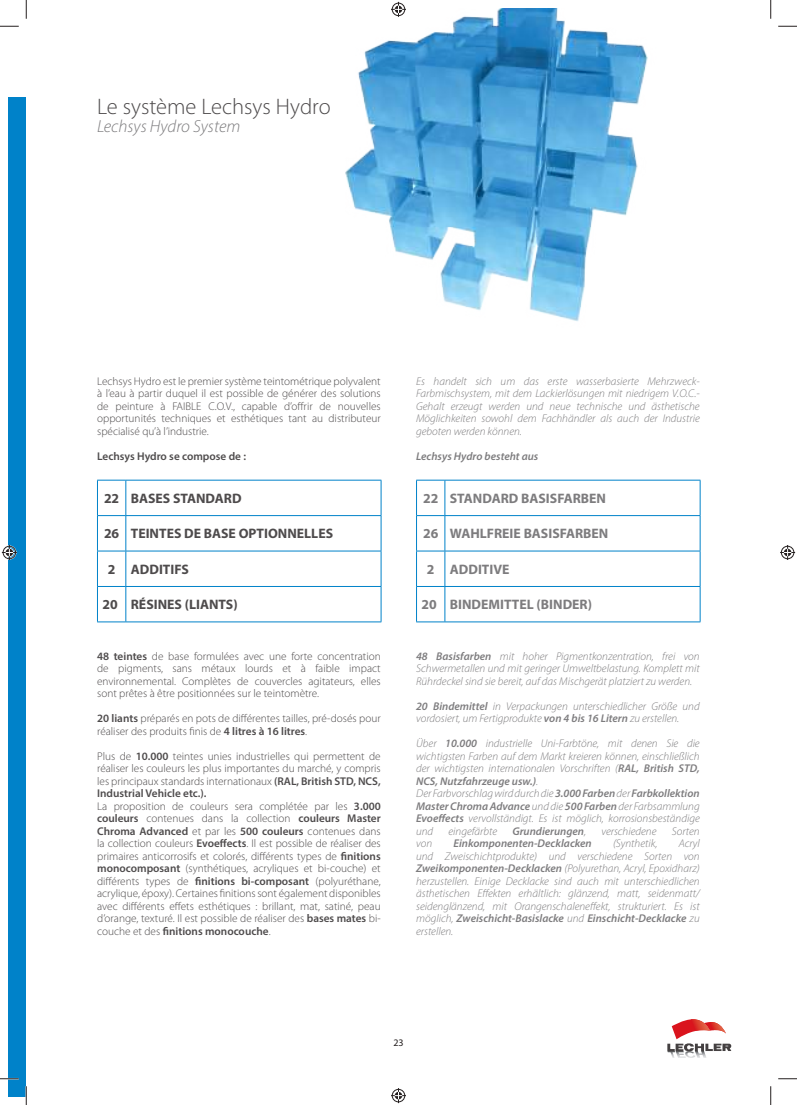
<style>
.page{position:relative;width:797px;height:1105px;background:#fff}
.page>*{position:absolute;margin:0;border:0;box-sizing:border-box;transform-origin:0 0}
.t1{font:300 22.5px "Myriad Pro";color:#4e4b4c}
.t2{font:italic 300 17.5px "Myriad Pro";color:#7d7c7e}
.t3{font:700 13.75px "Myriad Pro";color:#7d7c7e}
.t4{font:700 13.75px "Myriad Pro";color:#4e4b4c}
.t5{font:300 11.25px/12.5px "Myriad Pro";color:#4e4b4c;text-align:justify}
.t6{font:italic 300 11.25px/12.5px "Myriad Pro";color:#7d7c7e;text-align:justify}
.t7{font:italic 600 11.25px "Myriad Pro";color:#7d7c7e}
.t8{font:600 11.25px "Myriad Pro";color:#4e4b4c}
.t9{font:10px "Myriad Pro";color:#241f1f}
.s1{font-weight:600}
.s2{font-weight:300}
</style>
<div class="page">
<svg style="left:667px;top:1019px;width:64px;height:39px"></svg>
<div style="left:9px;top:97px;width:17px;height:999px;background:#0082c9"></div>
<img style="left:345px;top:9px;width:303px;height:313px">
<svg style="left:98px;top:480px;width:27px;height:1px"></svg>
<hr style="left:97px;top:480px;width:1px;height:35px;background:#0082c9">
<hr style="left:126px;top:480px;width:255px;height:1px;background:#0082c9">
<hr style="left:125px;top:480px;width:1px;height:35px;background:#0082c9">
<hr style="left:381px;top:480px;width:1px;height:35px;background:#0082c9">
<svg style="left:97px;top:515px;width:29px;height:1px"></svg>
<hr style="left:97px;top:516px;width:1px;height:35px;background:#0082c9">
<hr style="left:126px;top:515px;width:255px;height:1px;background:#0082c9">
<hr style="left:125px;top:516px;width:1px;height:35px;background:#0082c9">
<hr style="left:381px;top:516px;width:1px;height:35px;background:#0082c9">
<svg style="left:98px;top:551px;width:27px;height:1px"></svg>
<hr style="left:97px;top:551px;width:1px;height:35px;background:#0082c9">
<hr style="left:126px;top:551px;width:255px;height:1px;background:#0082c9">
<hr style="left:125px;top:551px;width:1px;height:35px;background:#0082c9">
<hr style="left:381px;top:551px;width:1px;height:35px;background:#0082c9">
<svg style="left:97px;top:586px;width:29px;height:1px"></svg>
<hr style="left:97px;top:587px;width:1px;height:35px;background:#0082c9">
<svg style="left:97px;top:622px;width:29px;height:1px"></svg>
<hr style="left:126px;top:586px;width:255px;height:1px;background:#0082c9">
<hr style="left:125px;top:587px;width:1px;height:35px;background:#0082c9">
<hr style="left:381px;top:587px;width:1px;height:35px;background:#0082c9">
<hr style="left:126px;top:622px;width:255px;height:1px;background:#0082c9">
<svg style="left:417px;top:480px;width:27px;height:1px"></svg>
<hr style="left:416px;top:480px;width:1px;height:35px;background:#0082c9">
<hr style="left:445px;top:480px;width:255px;height:1px;background:#0082c9">
<hr style="left:444px;top:480px;width:1px;height:35px;background:#0082c9">
<hr style="left:699px;top:480px;width:1px;height:35px;background:#0082c9">
<svg style="left:416px;top:515px;width:29px;height:1px"></svg>
<hr style="left:416px;top:516px;width:1px;height:35px;background:#0082c9">
<hr style="left:445px;top:515px;width:255px;height:1px;background:#0082c9">
<hr style="left:444px;top:516px;width:1px;height:35px;background:#0082c9">
<hr style="left:699px;top:516px;width:1px;height:35px;background:#0082c9">
<svg style="left:417px;top:551px;width:27px;height:1px"></svg>
<hr style="left:416px;top:551px;width:1px;height:35px;background:#0082c9">
<hr style="left:445px;top:551px;width:255px;height:1px;background:#0082c9">
<hr style="left:444px;top:551px;width:1px;height:35px;background:#0082c9">
<hr style="left:699px;top:551px;width:1px;height:35px;background:#0082c9">
<svg style="left:416px;top:586px;width:29px;height:1px"></svg>
<hr style="left:416px;top:587px;width:1px;height:35px;background:#0082c9">
<hr style="left:445px;top:586px;width:255px;height:1px;background:#0082c9">
<hr style="left:444px;top:587px;width:1px;height:35px;background:#0082c9">
<hr style="left:699px;top:587px;width:1px;height:35px;background:#0082c9">
<svg style="left:416px;top:622px;width:29px;height:1px"></svg>
<hr style="left:445px;top:622px;width:255px;height:1px;background:#0082c9">
<svg style="left:0;top:25px;width:19px;height:2px"></svg>
<svg style="left:778px;top:25px;width:19px;height:2px"></svg>
<svg style="left:0;top:1078px;width:19px;height:1px"></svg>
<svg style="left:778px;top:1078px;width:19px;height:1px"></svg>
<svg style="left:25px;top:0;width:2px;height:19px"></svg>
<svg style="left:25px;top:1086px;width:2px;height:19px"></svg>
<svg style="left:770px;top:0;width:1px;height:19px"></svg>
<svg style="left:770px;top:1086px;width:1px;height:19px"></svg>
<svg style="left:391px;top:2px;width:15px;height:15px"></svg>
<svg style="left:391px;top:1088px;width:15px;height:15px"></svg>
<svg style="left:2px;top:545px;width:15px;height:15px"></svg>
<svg style="left:780px;top:545px;width:15px;height:15px"></svg>
<h1 class="t1" style="left:97px;top:93px;width:235px">Le système Lechsys Hydro</h1>
<h2 class="t2" style="left:97px;top:115px;width:145px">Lechsys Hydro System</h2>
<p class="t5" style="left:97px;top:374px;width:285px">Lechsys Hydro est le premier système teintométrique polyvalent à l’eau à partir duquel il est possible de générer des solutions de peinture à FAIBLE C.O.V., capable d’offrir de nouvelles opportunités techniques et esthétiques tant au distributeur spécialisé qu’à l’industrie.</p>
<p class="t8" style="left:97px;top:449px;width:150px">Lechsys Hydro se compose de :</p>
<p class="t4" style="left:104px;top:489px;width:139px">22 BASES STANDARD</p>
<p class="t4" style="left:104px;top:525px;width:230px">26 TEINTES DE BASE OPTIONNELLES</p>
<p class="t4" style="left:108px;top:560px;width:83px">2 ADDITIFS</p>
<p class="t4" style="left:102px;top:596px;width:137px">20 RÉSINES (LIANTS)</p>
<p class="t5" style="left:97px;top:649px;width:285px"><span class="s1">48 teintes</span> de base formulées avec une forte concentration de pigments, sans métaux lourds et à faible impact environnemental. Complètes de couvercles agitateurs, elles sont prêtes à être positionnées sur le teintomètre.</p>
<p class="t5" style="left:97px;top:712px;width:285px"><span class="s1">20 liants</span> préparés en pots de différentes tailles, pré-dosés pour réaliser des produits finis de <span class="s1">4 litres à 16 litres</span>.</p>
<p class="t5" style="left:97px;top:749px;width:285px;text-align:left">Plus de <span class="s1">10.000</span> teintes unies industrielles qui permettent de réaliser les couleurs les plus importantes du marché, y compris les principaux standards internationaux <span class="s1">(RAL, British STD, NCS, Industrial Vehicle etc.).<br></span>La proposition de couleurs sera complétée par les <span class="s1">3.000 couleurs</span> contenues dans la collection <span class="s1">couleurs Master Chroma Advanced</span> et par les <span class="s1">500 couleurs</span> contenues dans la collection couleurs <span class="s1">Evoeffects</span>. Il est possible de réaliser des primaires anticorrosifs et colorés, différents types de <span class="s1">finitions monocomposant</span> (synthétiques, acryliques et bi-couche) et différents types de <span class="s1">finitions bi-composant</span> (polyuréthane, acrylique, époxy). Certaines finitions sont également disponibles avec différents effets esthétiques : brillant, mat, satiné, peau d’orange, texturé. Il est possible de réaliser des <span class="s1">bases mates</span> bi&shy;couche et des <span class="s1">finitions monocouche</span>.</p>
<p class="t6" style="left:416px;top:374px;width:285px">Es handelt sich um das erste wasserbasierte Mehrzweck-Farbmischsystem, mit dem Lackierlösungen mit niedrigem V.O.C.- Gehalt erzeugt werden und neue technische und ästhetische Möglichkeiten sowohl dem Fachhändler als auch der Industrie geboten werden können.</p>
<p class="t7" style="left:416px;top:449px;width:124px">Lechsys Hydro besteht aus</p>
<p class="t3" style="left:423px;top:489px;width:184px">22 STANDARD BASISFARBEN</p>
<p class="t3" style="left:423px;top:525px;width:187px">26 WAHLFREIE BASISFARBEN</p>
<p class="t3" style="left:427px;top:560px;width:84px">2 ADDITIVE</p>
<p class="t3" style="left:421px;top:596px;width:172px">20 BINDEMITTEL (BINDER)</p>
<p class="t6" style="left:416px;top:649px;width:285px"><span class="s1">48 Basisfarben</span> mit hoher Pigmentkonzentration, frei von Schwermetallen und mit geringer Umweltbelastung. Komplett mit Rührdeckel sind sie bereit, auf das Mischgerät platziert zu werden.</p>
<p class="t6" style="left:416px;top:699px;width:285px"><span class="s1">20 Bindemittel</span> in Verpackungen unterschiedlicher Größe und vordosiert, um Fertigprodukte <span class="s1">von 4 bis 16 Litern</span> zu erstellen.</p>
<p class="t6" style="left:416px;top:737px;width:285px;text-align:left">Über <span class="s1">10.000</span> industrielle Uni-Farbtöne, mit denen Sie die wichtigsten Farben auf dem Markt kreieren können, einschließlich der wichtigsten internationalen Vorschriften (<span class="s1">RAL, British STD, NCS, Nutzfahrzeuge usw.)</span>.<br>Der Farbvorschlag wird durch die <span class="s1">3.000 Farben</span> der <span class="s1">Farbkollektion Master Chroma Advance</span> und die <span class="s1">500 Farben</span> der Farbsammlung <span class="s1">Evoeffects</span> vervollständigt. Es ist möglich, korrosionsbeständige und</p>
<p class="t6" style="left:448px;top:824px;width:50px">eingefärbte</p>
<p class="t7" style="left:512px;top:824px;width:75px">Grundierungen<span class="s2">,</span></p>
<p class="t6" style="left:601px;top:824px;width:57px">verschiedene</p>
<p class="t6" style="left:671px;top:824px;width:30px">Sorten</p>
<p class="t6" style="left:416px;top:837px;width:285px;text-indent:263px">Acryl und Zweischichtprodukte) und verschiedene Sorten von <span class="s1">Zweikomponenten-Decklacken</span> (Polyurethan, Acryl, Epoxidharz) herzustellen. Einige Decklacke sind auch mit unterschiedlichen ästhetischen Effekten erhältlich: glänzend, matt, seidenmatt/ seidenglänzend, mit Orangenschaleneffekt, strukturiert. Es ist möglich, <span class="s1">Zweischicht-Basislacke</span> und <span class="s1">Einschicht-Decklacke</span> zu erstellen.</p>
<p class="t6" style="left:416px;top:837px;width:18px">von</p>
<p class="t7" style="left:453px;top:836px;width:140px">Einkomponenten-Decklacken</p>
<p class="t6" style="left:613px;top:837px;width:46px">(Synthetik,</p>
<p class="t9" style="left:393px;top:1037px;width:12px">23</p>
</div>
